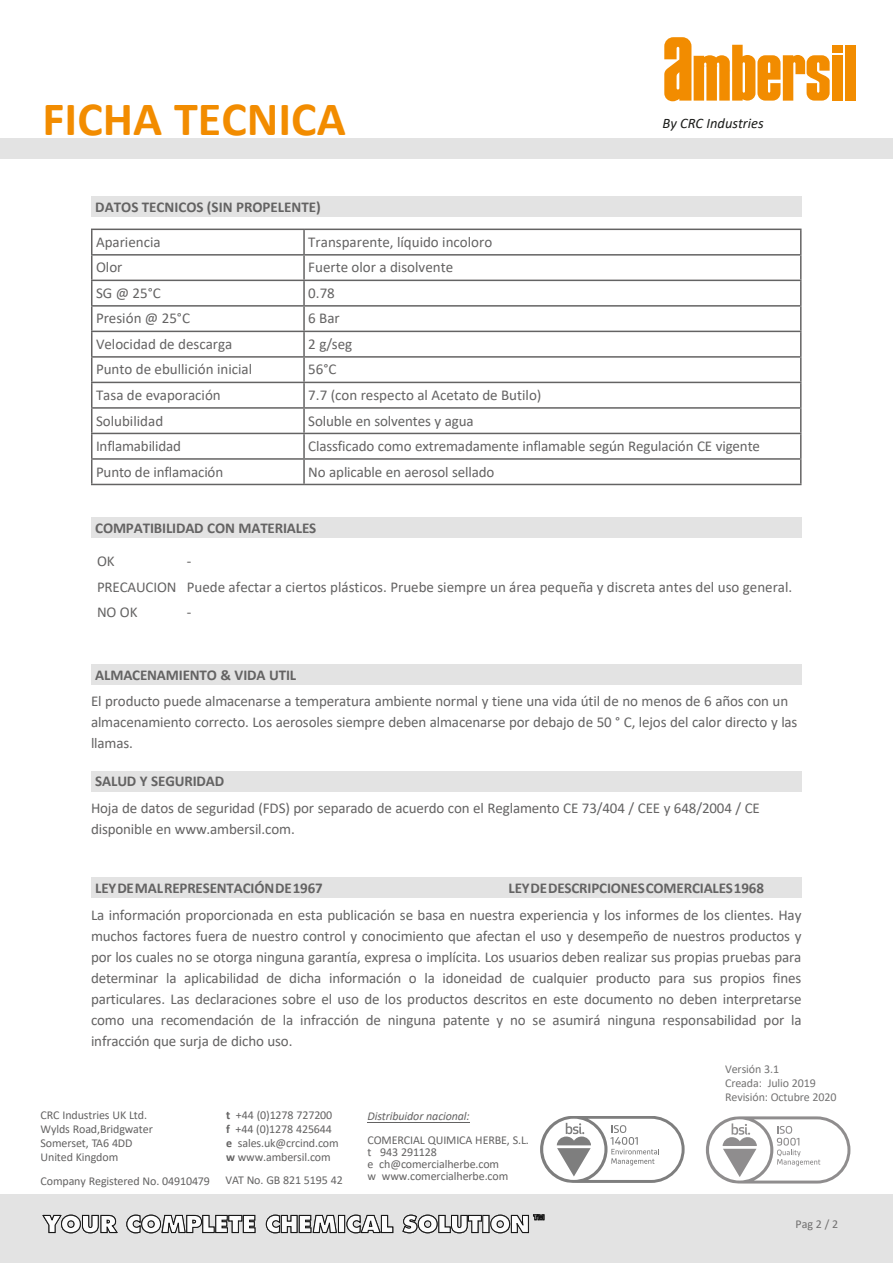
<style>
.page{position:relative;width:893px;height:1263px;background:#fff}
.page>*{position:absolute;margin:0;border:0;box-sizing:border-box;transform-origin:0 0}
.t1{font:700 48px "Calibri";color:#f28c00}
.t2{font:15px/21px "Calibri";letter-spacing:-.01em;color:#646363}
.t3{font:700 15px "Calibri";letter-spacing:-.01em;color:#646363}
.t4{font:italic 14.55px "Calibri";color:#1c1d1b}
.t5{font:12px/14.2px "Calibri";letter-spacing:-.01em;color:#646363}
.t6{font:italic 12px "Calibri";letter-spacing:-.01em;color:#646363}
.t7{font:12px "Calibri";color:#706f6f}
.s1{font-weight:700}
</style>
<div class="page">
<div style="left:0;top:1195px;width:893px;height:68px;background:#e3e3e3"></div>
<svg style="left:42px;top:1214px;width:76px;height:19px"></svg>
<svg style="left:126px;top:1214px;width:419px;height:19px"></svg>
<svg style="left:706px;top:1116px;width:144px;height:67px"></svg>
<svg style="left:540px;top:1116px;width:145px;height:66px"></svg>
<hr style="left:91px;top:229px;width:213px;height:1px;background:#646363">
<hr style="left:304px;top:229px;width:497px;height:1px;background:#646363">
<hr style="left:303px;top:230px;width:2px;height:24px;background:#646363">
<hr style="left:91px;top:254px;width:213px;height:2px;background:#646363">
<hr style="left:304px;top:254px;width:497px;height:2px;background:#646363">
<hr style="left:303px;top:256px;width:2px;height:24px;background:#646363">
<hr style="left:91px;top:280px;width:213px;height:1px;background:#646363">
<hr style="left:304px;top:280px;width:497px;height:1px;background:#646363">
<hr style="left:303px;top:281px;width:2px;height:24px;background:#646363">
<hr style="left:91px;top:305px;width:213px;height:2px;background:#646363">
<hr style="left:304px;top:305px;width:497px;height:2px;background:#646363">
<hr style="left:303px;top:307px;width:2px;height:24px;background:#646363">
<hr style="left:91px;top:331px;width:213px;height:1px;background:#646363">
<hr style="left:304px;top:331px;width:497px;height:1px;background:#646363">
<hr style="left:303px;top:332px;width:2px;height:24px;background:#646363">
<hr style="left:91px;top:356px;width:213px;height:2px;background:#646363">
<hr style="left:304px;top:356px;width:497px;height:2px;background:#646363">
<hr style="left:303px;top:358px;width:2px;height:24px;background:#646363">
<hr style="left:91px;top:382px;width:213px;height:1px;background:#646363">
<hr style="left:304px;top:382px;width:497px;height:1px;background:#646363">
<hr style="left:303px;top:383px;width:2px;height:24px;background:#646363">
<hr style="left:91px;top:407px;width:213px;height:2px;background:#646363">
<hr style="left:304px;top:407px;width:497px;height:2px;background:#646363">
<hr style="left:303px;top:409px;width:2px;height:24px;background:#646363">
<hr style="left:91px;top:433px;width:213px;height:1px;background:#646363">
<hr style="left:304px;top:433px;width:497px;height:1px;background:#646363">
<hr style="left:303px;top:434px;width:2px;height:24px;background:#646363">
<hr style="left:91px;top:458px;width:213px;height:2px;background:#646363">
<svg style="left:91px;top:230px;width:1px;height:254px"></svg>
<hr style="left:304px;top:458px;width:497px;height:2px;background:#646363">
<hr style="left:303px;top:460px;width:2px;height:24px;background:#646363">
<svg style="left:800px;top:230px;width:1px;height:254px"></svg>
<hr style="left:91px;top:484px;width:213px;height:1px;background:#646363">
<hr style="left:304px;top:484px;width:497px;height:1px;background:#646363">
<div style="left:91px;top:197px;width:710px;height:20px;background:#e3e3e3"></div>
<div style="left:91px;top:664px;width:710px;height:21px;background:#e3e3e3"></div>
<div style="left:91px;top:878px;width:710px;height:20px;background:#e3e3e3"></div>
<div style="left:91px;top:771px;width:710px;height:20px;background:#e3e3e3"></div>
<div style="left:91px;top:518px;width:710px;height:20px;background:#e3e3e3"></div>
<div style="left:0;top:138px;width:893px;height:21px;background:#e3e3e3"></div>
<div style="left:845px;top:45px;width:10px;height:56px;background:#f28c00"></div>
<div style="left:832px;top:45px;width:10px;height:7px;background:#f28c00"></div>
<div style="left:832px;top:55px;width:10px;height:46px;background:#f28c00"></div>
<svg style="left:664px;top:37px;width:166px;height:64px"></svg>
<hr style="left:368px;top:1122px;width:102px;height:1px;background:#646363">
<h1 class="t1" style="left:43px;top:85px;width:305px">FICHA TECNICA</h1>
<p class="t3" style="left:95px;top:196px;width:227px">DATOS TECNICOS (SIN PROPELENTE)</p>
<p class="t4" style="left:663px;top:114px;width:103px">By CRC Industries</p>
<p class="t2" style="left:96px;top:231px;width:66px">Apariencia</p>
<p class="t2" style="left:308px;top:231px;width:186px">Transparente, líquido incoloro</p>
<p class="t2" style="left:96px;top:257px;width:28px">Olor</p>
<p class="t2" style="left:308px;top:257px;width:146px">Fuerte olor a disolvente</p>
<p class="t2" style="left:96px;top:282px;width:66px">SG @ 25°C</p>
<p class="t2" style="left:308px;top:282px;width:28px">0.78</p>
<p class="t2" style="left:96px;top:308px;width:96px">Presión @ 25°C</p>
<p class="t2" style="left:308px;top:308px;width:33px">6 Bar</p>
<p class="t2" style="left:96px;top:333px;width:138px">Velocidad de descarga</p>
<p class="t2" style="left:308px;top:333px;width:45px">2 g/seg</p>
<p class="t2" style="left:96px;top:359px;width:158px">Punto de ebullición inicial</p>
<p class="t2" style="left:308px;top:359px;width:30px">56°C</p>
<p class="t2" style="left:96px;top:384px;width:126px">Tasa de evaporación</p>
<p class="t2" style="left:308px;top:384px;width:235px">7.7 (con respecto al Acetato de Butilo)</p>
<p class="t2" style="left:96px;top:410px;width:69px">Solubilidad</p>
<p class="t2" style="left:308px;top:410px;width:167px">Soluble en solventes y agua</p>
<p class="t2" style="left:96px;top:435px;width:87px">Inflamabilidad</p>
<p class="t2" style="left:308px;top:435px;width:453px">Classficado como extremadamente inflamable según Regulación CE vigente</p>
<p class="t2" style="left:96px;top:461px;width:129px">Punto de inflamación</p>
<p class="t2" style="left:308px;top:461px;width:188px">No aplicable en aerosol sellado</p>
<p class="t3" style="left:95px;top:517px;width:223px">COMPATIBILIDAD CON MATERIALES</p>
<p class="t2" style="left:97px;top:548px;width:81px;line-height:25.5px">OK<br>PRECAUCION<br>NO OK</p>
<p class="t2" style="left:187px;top:548px;width:607px;line-height:25.5px">-<br>Puede afectar a ciertos plásticos. Pruebe siempre un área pequeña y discreta antes del uso general. -</p>
<p class="t3" style="left:95px;top:664px;width:202px">ALMACENAMIENTO &amp; VIDA UTIL</p>
<p class="t2" style="left:91px;top:690px;width:708px">El producto puede almacenarse a temperatura ambiente normal y tiene una vida útil de no menos de 6 años con un almacenamiento correcto. Los aerosoles siempre deben almacenarse por debajo de 50 ° C, lejos del calor directo y las llamas.</p>
<p class="t3" style="left:95px;top:770px;width:130px">SALUD Y SEGURIDAD</p>
<p class="t2" style="left:91px;top:797px;width:670px">Hoja de datos de seguridad (FDS) por separado de acuerdo con el Reglamento CE 73/404 / CEE y 648/2004 / CE disponible en www.ambersil.com.</p>
<p class="t3" style="left:95px;top:877px;width:229px">LEY DE MAL REPRESENTACIÓN DE 1967</p>
<p class="t3" style="left:508px;top:877px;width:257px">LEY DE DESCRIPCIONES COMERCIALES 1968</p>
<p class="t2" style="left:91px;top:904px;width:712px;text-align:justify">La información proporcionada en esta publicación se basa en nuestra experiencia y los informes de los clientes. Hay muchos factores fuera de nuestro control y conocimiento que afectan el uso y desempeño de nuestros productos y por los cuales no se otorga ninguna garantía, expresa o implícita. Los usuarios deben realizar sus propias pruebas para determinar la aplicabilidad de dicha información o la idoneidad de cualquier producto para sus propios fines particulares. Las declaraciones sobre el uso de los productos descritos en este documento no deben interpretarse como una recomendación de la infracción de ninguna patente y no se asumirá ninguna responsabilidad por la infracción que surja de dicho uso.</p>
<p class="t5" style="left:41px;top:1107px;width:114px">CRC Industries UK Ltd.<br>Wylds Road,Bridgwater<br>Somerset, TA6 4DD<br>United Kingdom</p>
<p class="t5" style="left:41px;top:1173px;width:171px">Company Registered No. 04910479</p>
<p class="t5" style="left:226px;top:1107px;width:114px"><span class="s1">t</span> +44 (0)1278 727200 <span class="s1">f</span> +44 (0)1278 425644 <span class="s1">e</span> sales.uk@crcind.com <span class="s1">w</span> www.ambersil.com</p>
<p class="t5" style="left:226px;top:1173px;width:119px">VAT No. GB 821 5195 42</p>
<p class="t6" style="left:368px;top:1108px;width:104px">Distribuidor nacional:</p>
<p class="t5" style="left:368px;top:1134px;width:163px;line-height:12px">COMERCIAL QUIMICA HERBE, S.L. t 943 291128<br>e ch@comercialherbe.com<br>w www.comercialherbe.com</p>
<p class="t5" style="left:725px;top:1061px;width:113px">Versión 3.1<br>Creada: Julio 2019<br>Revisión: Octubre 2020</p>
<p class="t7" style="left:795px;top:1215px;width:44px">Pag 2 / 2</p>
</div>
